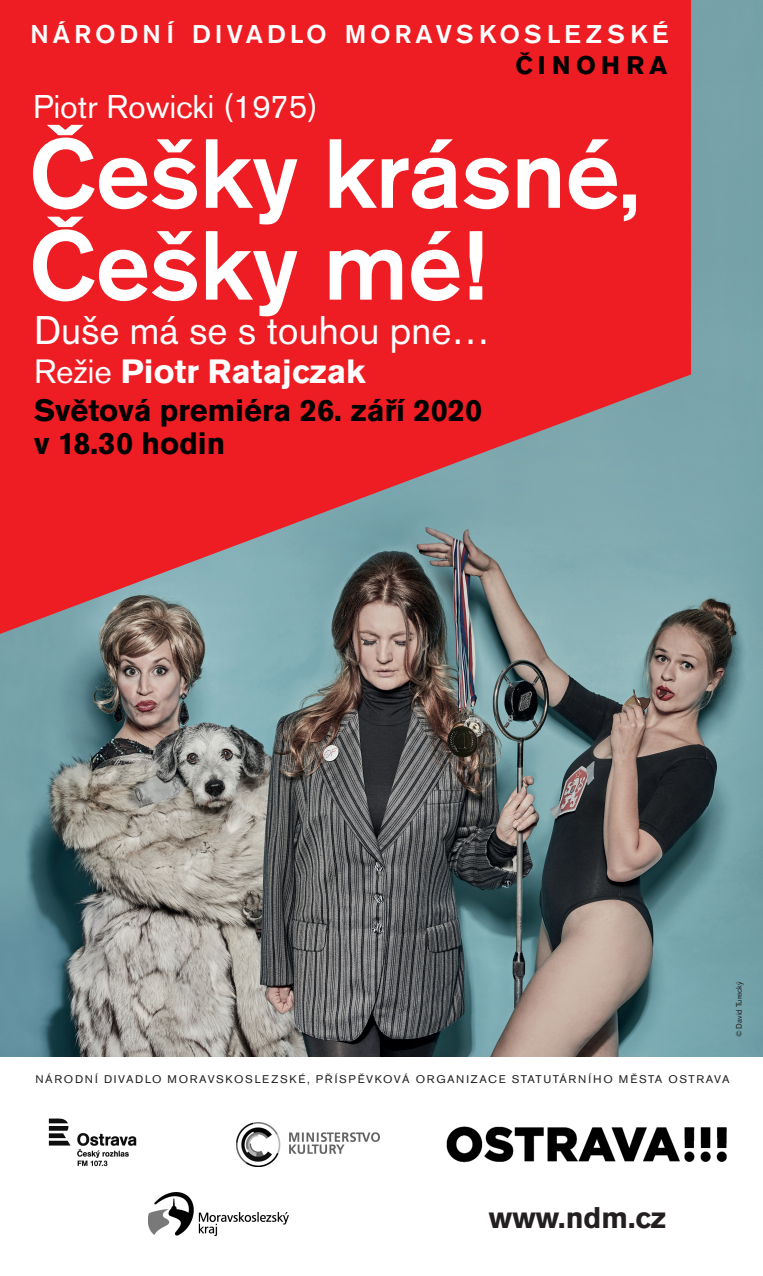
<style>
.page{position:relative;width:763px;height:1276px;background:#fff}
.page>*{position:absolute;margin:0;border:0;box-sizing:border-box;transform-origin:0 0}
.t1{font:500 97px/91.8px "Akzidenz Grotesk BECE";letter-spacing:-.005em;color:#fff}
.t2{font:39.6px "Akzidenz Grotesk BECE";color:#fff}
.t3{font:700 33.4px "Akzidenz Grotesk BECE";color:#fff}
.t4{font:32.6px "Akzidenz Grotesk BECE";color:#fff}
.t5{font:700 30.7px/33.5px "Akzidenz Grotesk BECE";color:#000}
.t6{font:700 29.6px "Akzidenz Grotesk BECE";color:#231f20}
.t7{font:500 25.4px "Akzidenz Grotesk BECE";letter-spacing:.15em;color:#fff;scale:1.05 1}
.t8{font:700 25.2px "Akzidenz Grotesk BECE";letter-spacing:.215em;color:#000}
.t9{font:11.1px "Akzidenz Grotesk BECE";letter-spacing:.13em;color:#231f20;scale:1.05 1}
.t10{font:8px "Akzidenz Grotesk BECE";color:#231f20}
.s1{font-weight:400}
</style>
<div class="page">
<img style="left:48px;top:1118px;width:89px;height:49px">
<img style="left:149px;top:1192px;width:139px;height:43px">
<img style="left:237px;top:1122px;width:143px;height:44px">
<img style="left:446px;top:1126px;width:281px;height:37px">
<img style="left:0;top:0;width:762px;height:1056px">
<svg style="left:0;top:0;width:691px;height:635px;background:#d6373c"></svg>
<h3 class="t7" style="left:30px;top:25px;width:609px">NÁRODNÍ DIVADLO MORAVSKOSLEZSKÉ</h3>
<h3 class="t8" style="left:515px;top:56px;width:153px">ČINOHRA</h3>
<h3 class="t4" style="left:33px;top:95px;width:286px">Piotr Rowicki (1975)</h3>
<h1 class="t1" style="left:29px;top:139px;width:611px">Češky krásné,<br>Češky mé!</h1>
<h2 class="t2" style="left:34px;top:316px;width:457px">Duše má se s touhou pne…</h2>
<h3 class="t3" style="left:34px;top:359px;width:333px"><span class="s1">Režie</span> Piotr Ratajczak</h3>
<h3 class="t5" style="left:34px;top:396px;width:450px">Světová premiéra 26. září 2020 v 18.30 hodin</h3>
<p class="t10" style="left:736px;top:1037px;width:57px;rotate:-90deg">© David Turecký</p>
<p class="t9" style="left:36px;top:1075px;width:662px">NÁRODNÍ DIVADLO MORAVSKOSLEZSKÉ, PŘÍSPĚVKOVÁ ORGANIZACE STATUTÁRNÍHO MĚSTA OSTRAVA</p>
<h3 class="t6" style="left:489px;top:1206px;width:179px">www.ndm.cz</h3>
</div>
